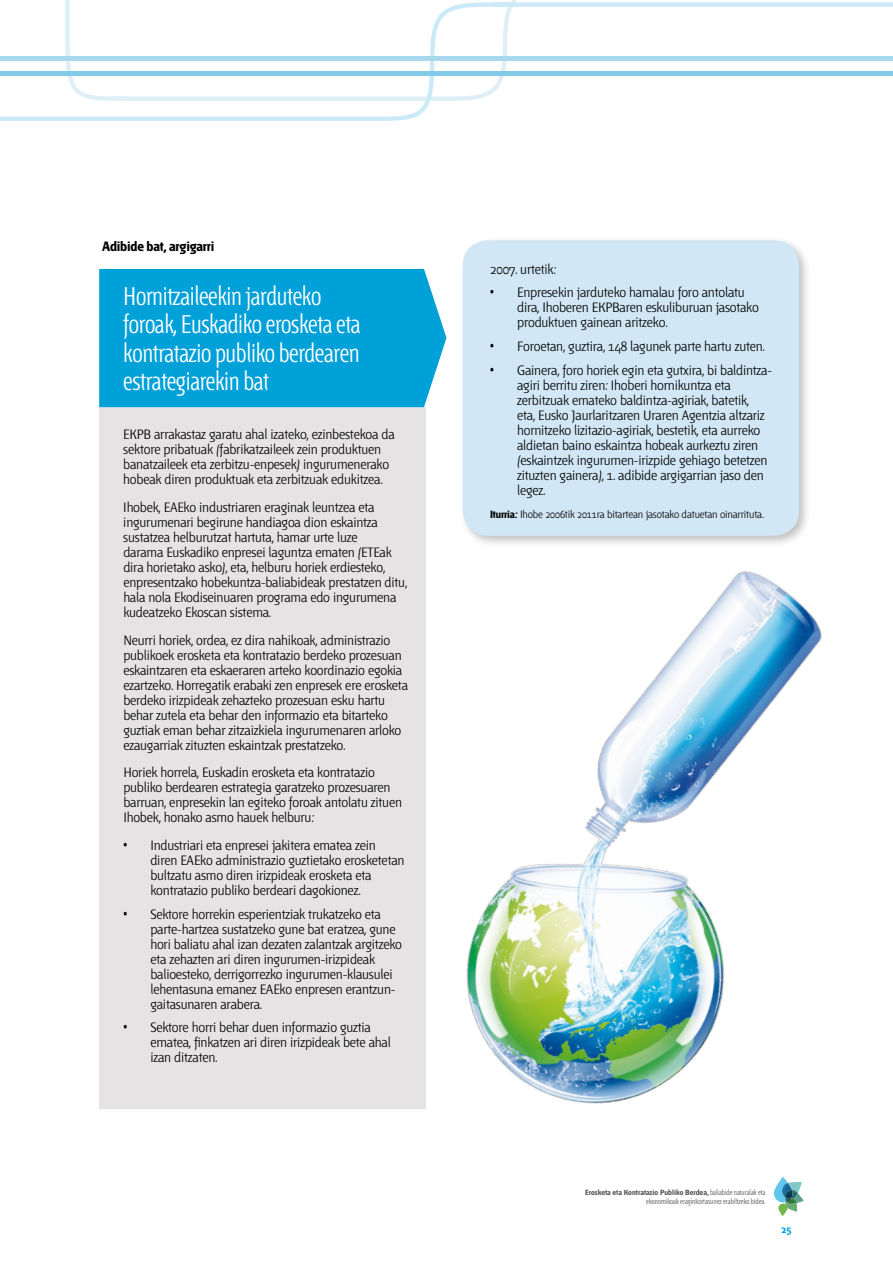
<style>
.page{position:relative;width:893px;height:1263px;background:#fff}
.page>*{position:absolute;margin:0;border:0;box-sizing:border-box;transform-origin:0 0}
.t1{font:300 25.5px/28.5px "Fontana ND Cc Os F";letter-spacing:-.015em;color:#fff}
.t2{font:300 13.5px/15px "Fontana ND Aa Os F";letter-spacing:-.015em;color:#000}
.t3{font:700 13.5px "Fontana ND Ee Os F";letter-spacing:-.015em;color:#000}
.t4{font:300 10.5px "Fontana ND Aa Os F";letter-spacing:-.015em;color:#000}
.t5{font:700 10.5px "Fontana ND Ee Os F";color:#009ee0}
.t6{font:700 7.5px "Fontana ND Ee Os F";color:#585858}
.t7{font:300 7.5px "Fontana ND Cc Os F";color:#585858}
.s1{font-family:"Fontana ND Ee Os F";font-weight:700}
.s2{font-family:"Fontana ND Cc Os F";font-weight:300}
</style>
<div class="page">
<svg style="left:776px;top:1199px;width:28px;height:17px"></svg>
<div style="left:459px;top:236px;width:352px;height:312px;background:#000;opacity:.24"></div>
<div style="left:463px;top:240px;width:336px;height:296px;background:#d2e7f5;border-radius:26px"></div>
<div style="left:99px;top:407px;width:326px;height:702px;background:#e5e3e3"></div>
<div style="left:99px;top:269px;width:347px;height:138px;background:#00a0d9"></div>
<svg style="left:0;top:2px;width:893px;height:119px"></svg>
<div style="left:0;top:71px;width:893px;height:5px;background:#82cae8"></div>
<svg style="left:0;top:0;width:859px;height:117px"></svg>
<div style="left:0;top:56px;width:893px;height:5px;background:#a8d8ee"></div>
<img style="left:425px;top:508px;width:397px;height:691px">
<p class="t3" style="left:102px;top:239px;width:114px">Adibide bat, argigarri</p>
<h1 class="t1" style="left:123px;top:283px;width:239px">Hornitzaileekin jarduteko foroak, Euskadiko erosketa eta kontratazio publiko berdearen estrategiarekin bat</h1>
<p class="t2" style="left:123px;top:428px;width:273px">EKPB arrakastaz garatu ahal izateko, ezinbestekoa da sektore pribatuak (fabrikatzaileek zein produktuen banatzaileek eta zerbitzu-enpesek) ingurumenerako hobeak diren produktuak eta zerbitzuak edukitzea.</p>
<p class="t2" style="left:123px;top:500px;width:285px">Ihobek, EAEko industriaren eraginak leuntzea eta ingurumenari begirune handiagoa dion eskaintza sustatzea helburutzat hartuta, hamar urte luze<br>darama Euskadiko enpresei laguntza ematen (ETEak dira horietako asko), eta, helburu horiek erdiesteko, enpresentzako hobekuntza-baliabideak prestatzen ditu, hala nola Ekodiseinuaren programa edo ingurumena kudeatzeko Ekoscan sistema.</p>
<p class="t2" style="left:123px;top:633px;width:286px">Neurri horiek, ordea, ez dira nahikoak, administrazio publikoek erosketa eta kontratazio berdeko prozesuan eskaintzaren eta eskaeraren arteko koordinazio egokia ezartzeko. Horregatik erabaki zen enpresek ere erosketa berdeko irizpideak zehazteko prozesuan esku hartu behar zutela eta behar den informazio eta bitarteko guztiak eman behar zitzaizkiela ingurumenaren arloko ezaugarriak zituzten eskaintzak prestatzeko.</p>
<p class="t2" style="left:123px;top:766px;width:280px">Horiek horrela, Euskadin erosketa eta kontratazio publiko berdearen estrategia garatzeko prozesuaren barruan, enpresekin lan egiteko foroak antolatu zituen Ihobek, honako asmo hauek helburu:</p>
<p class="t2" style="left:150px;top:839px;width:256px;text-indent:-27px">• Industriari eta enpresei jakitera ematea zein diren EAEko administrazio guztietako erosketetan bultzatu asmo diren irizpideak erosketa eta kontratazio publiko berdeari dagokionez.</p>
<p class="t2" style="left:150px;top:907px;width:253px;text-indent:-27px">• Sektore horrekin esperientziak trukatzeko eta parte-hartzea sustatzeko gune bat eratzea, gune hori baliatu ahal izan dezaten zalantzak argitzeko eta zehazten ari diren ingurumen-irizpideak balioesteko, derrigorrezko ingurumen-klausulei lehentasuna emanez EAEko enpresen erantzun&shy;gaitasunaren arabera.</p>
<p class="t2" style="left:150px;top:1021px;width:242px;text-indent:-27px">• Sektore horri behar duen informazio guztia ematea, finkatzen ari diren irizpideak bete ahal izan ditzaten.</p>
<p class="t2" style="left:490px;top:263px;width:68px">2007. urtetik:</p>
<p class="t2" style="left:517px;top:286px;width:243px;text-indent:-27px">• Enpresekin jarduteko hamalau foro antolatu dira, Ihoberen EKPBaren eskuliburuan jasotako produktuen gainean aritzeko.</p>
<p class="t2" style="left:490px;top:340px;width:276px">• Foroetan, guztira, 148 lagunek parte hartu zuten.</p>
<p class="t2" style="left:517px;top:363px;width:256px;text-indent:-27px">• Gainera, foro horiek egin eta gutxira, bi baldintza&shy;agiri berritu ziren: Ihoberi hornikuntza eta zerbitzuak emateko baldintza-agiriak, batetik,<br>eta, Eusko Jaurlaritzaren Uraren Agentzia altzariz hornitzeko lizitazio-agiriak, bestetik, eta aurreko aldietan baino eskaintza hobeak aurkeztu ziren (eskaintzek ingurumen-irizpide gehiago betetzen zituzten gainera), 1. adibide argigarrian jaso den legez.</p>
<p class="t4" style="left:490px;top:509px;width:275px"><span class="s1">Iturria:</span> Ihobe 2006tik 2011ra bitartean jasotako datuetan oinarrituta.</p>
<p class="t6" style="left:585px;top:1188px;width:182px">Erosketa eta Kontratazio Publiko Berdea, <span class="s2">baliabide naturalak eta</span></p>
<p class="t7" style="left:646px;top:1197px;width:121px">ekonomikoak eraginkortasunez erabiltzeko bidea.</p>
<p class="t5" style="left:781px;top:1224px;width:12px">25</p>
</div>
